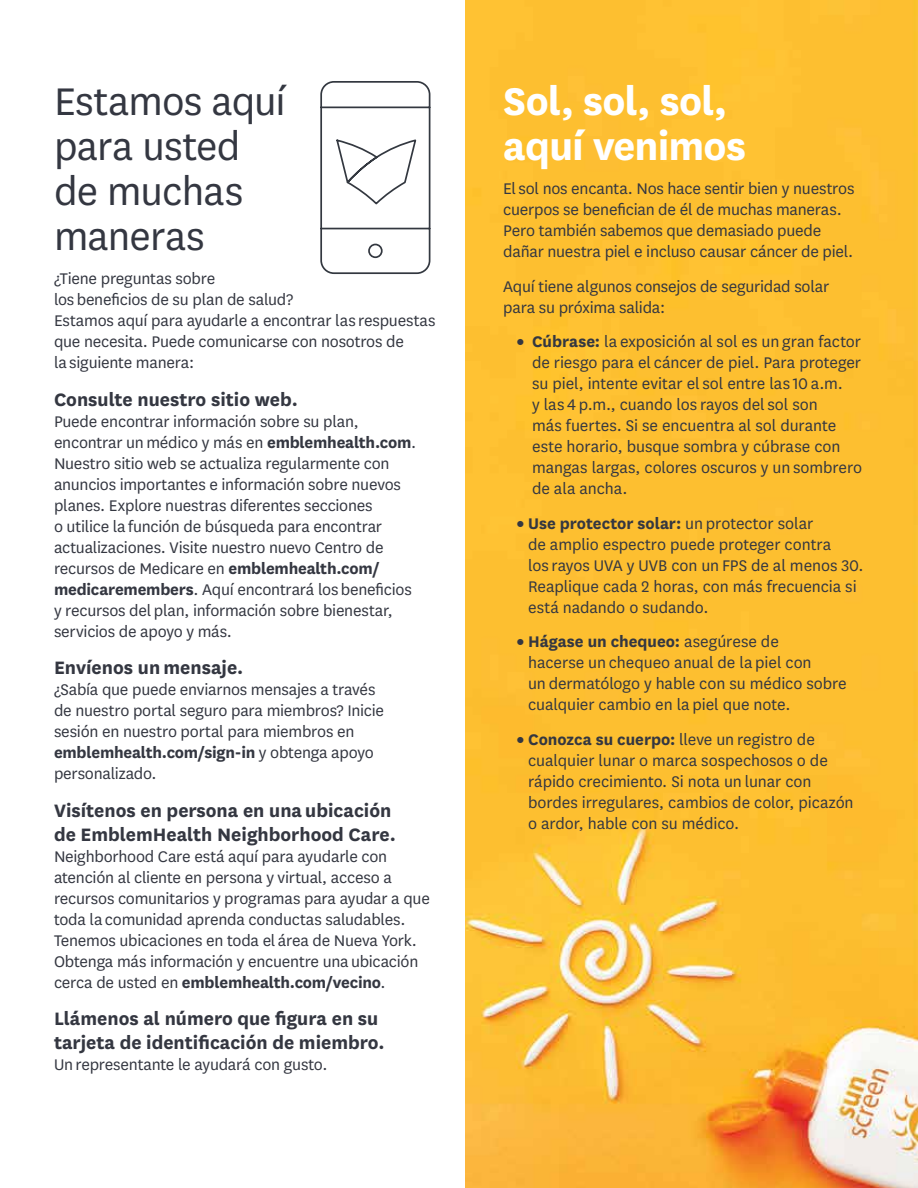
<style>
.page{position:relative;width:918px;height:1188px;background:#fff}
.page>*{position:absolute;margin:0;border:0;box-sizing:border-box;transform-origin:0 0}
.article_title_30pt{font:45px/45px "National";letter-spacing:-.02em;color:#343741}
.article_title_30pt-2{font:700 45px/45px "National";letter-spacing:-.015em;color:#fff}
._14pt_head{font:700 21px/24px "National";color:#343741}
._12_16_body{font:18px/21px "National";letter-spacing:-.01em;color:#343741}
.s1{font-weight:700}
.s2{font-weight:900}
</style>
<div class="page">
<img style="left:466px;top:0;width:452px;height:1188px">
<svg style="left:320px;top:81px;width:111px;height:194px"></svg>
<p class="article_title_30pt" style="left:54px;top:76px;width:233px">Estamos aquí para usted de muchas maneras</p>
<p class="_12_16_body" style="left:54px;top:267px;width:383px">¿Tiene preguntas sobre<br>los beneficios de su plan de salud?<br>Estamos aquí para ayudarle a encontrar las respuestas que necesita. Puede comunicarse con nosotros de<br>la siguiente manera:</p>
<p class="_14pt_head" style="left:54px;top:386px;width:245px">Consulte nuestro sitio web.</p>
<p class="_12_16_body" style="left:54px;top:410px;width:364px">Puede encontrar información sobre su plan, encontrar un médico y más en <span class="s1">emblemhealth.com</span>.<br>Nuestro sitio web se actualiza regularmente con anuncios importantes e información sobre nuevos planes. Explore nuestras diferentes secciones<br>o utilice la función de búsqueda para encontrar actualizaciones. Visite nuestro nuevo Centro de recursos de Medicare en <span class="s1">emblemhealth.com/ medicaremembers</span>. Aquí encontrará los beneficios y recursos del plan, información sobre bienestar, servicios de apoyo y más.</p>
<p class="_14pt_head" style="left:54px;top:654px;width:191px">Envíenos un mensaje.</p>
<p class="_12_16_body" style="left:54px;top:678px;width:331px">¿Sabía que puede enviarnos mensajes a través de nuestro portal seguro para miembros? Inicie sesión en nuestro portal para miembros en <span class="s1">emblemhealth.com/sign-in</span> y obtenga apoyo personalizado.</p>
<p class="_14pt_head" style="left:54px;top:797px;width:343px">Visítenos en persona en una ubicación de EmblemHealth Neighborhood Care.</p>
<p class="_12_16_body" style="left:54px;top:845px;width:377px">Neighborhood Care está aquí para ayudarle con atención al cliente en persona y virtual, acceso a recursos comunitarios y programas para ayudar a que toda la comunidad aprenda conductas saludables.<br>Tenemos ubicaciones en toda el área de Nueva York.<br>Obtenga más información y encuentre una ubicación cerca de usted en <span class="s1">emblemhealth.com/vecino</span>.</p>
<p class="_14pt_head" style="left:54px;top:1005px;width:332px">Llámenos al número que figura en su tarjeta de identificación de miembro.</p>
<p class="_12_16_body" style="left:54px;top:1053px;width:275px">Un representante le ayudará con gusto.</p>
<p class="article_title_30pt-2" style="left:503px;top:75px;width:244px">Sol, sol, sol, aquí venimos</p>
<p class="_12_16_body" style="left:503px;top:177px;width:353px">El sol nos encanta. Nos hace sentir bien y nuestros cuerpos se benefician de él de muchas maneras.<br>Pero también sabemos que demasiado puede dañar nuestra piel e incluso causar cáncer de piel.</p>
<p class="_12_16_body" style="left:503px;top:275px;width:327px">Aquí tiene algunos consejos de seguridad solar para su próxima salida:</p>
<p class="_12_16_body" style="left:532px;top:330px;width:332px;text-indent:-15px"><span class="s2">•</span> <span class="s1">Cúbrase:</span> la exposición al sol es un gran factor de riesgo para el cáncer de piel. Para proteger su piel, intente evitar el sol entre las 10 a.m.<br>y las 4 p.m., cuando los rayos del sol son<br>más fuertes. Si se encuentra al sol durante este horario, busque sombra y cúbrase con mangas largas, colores oscuros y un sombrero de ala ancha.</p>
<p class="_12_16_body" style="left:528px;top:512px;width:337px;text-indent:-11px"><span class="s2">•</span> <span class="s1">Use protector solar:</span> un protector solar<br>de amplio espectro puede proteger contra<br>los rayos UVA y UVB con un FPS de al menos 30.<br>Reaplique cada 2 horas, con más frecuencia si está nadando o sudando.</p>
<p class="_12_16_body" style="left:528px;top:630px;width:320px;text-indent:-11px"><span class="s2">•</span> <span class="s1">Hágase un chequeo:</span> asegúrese de<br>hacerse un chequeo anual de la piel con<br>un dermatólogo y hable con su médico sobre cualquier cambio en la piel que note.</p>
<p class="_12_16_body" style="left:528px;top:728px;width:327px;text-indent:-11px"><span class="s2">•</span> <span class="s1">Conozca su cuerpo:</span> lleve un registro de cualquier lunar o marca sospechosos o de rápido crecimiento. Si nota un lunar con bordes irregulares, cambios de color, picazón o ardor, hable con su médico.</p>
</div>
